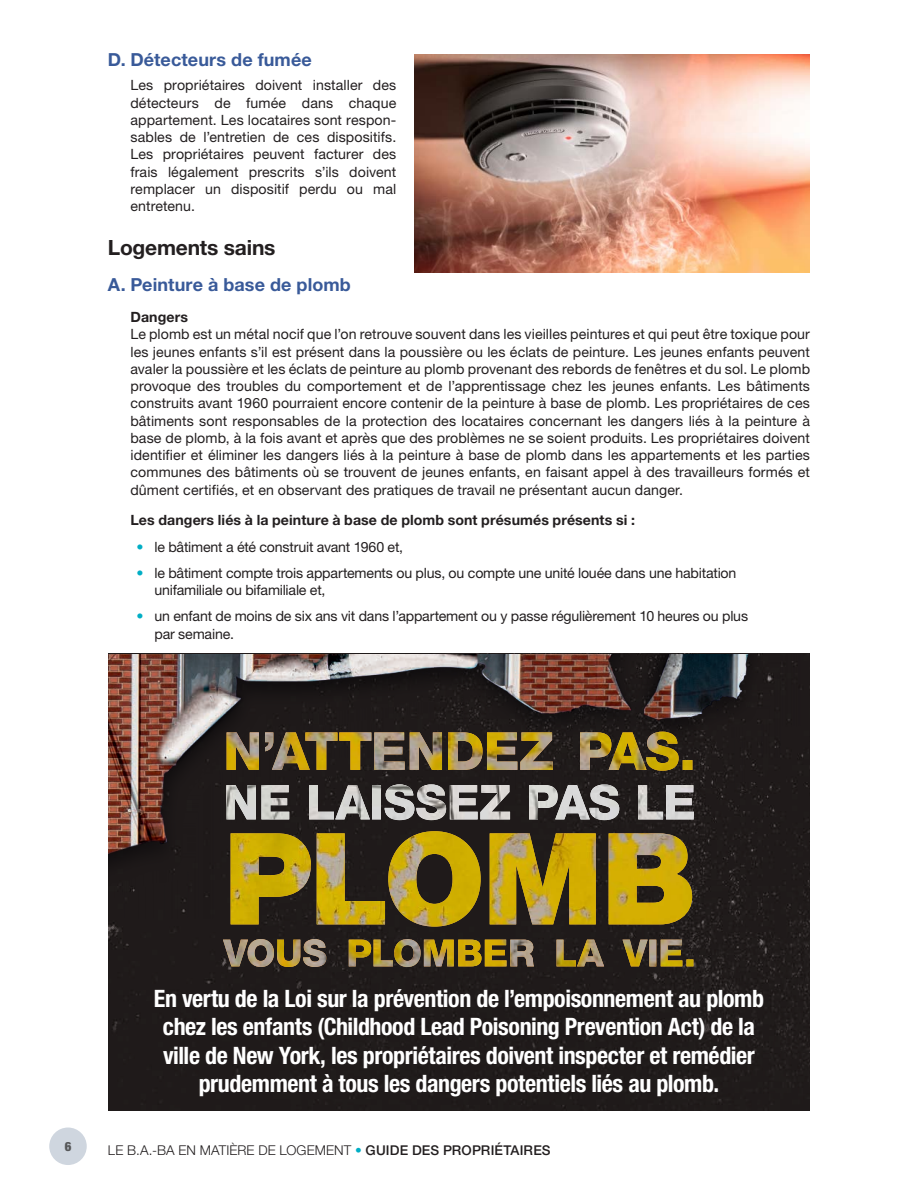
<style>
.page{position:relative;width:918px;height:1188px;background:#fff}
.page>*{position:absolute;margin:0;border:0;box-sizing:border-box;transform-origin:0 0}
.t1{font:800 condensed 24.15px "Helvetica Neue LT Std";letter-spacing:-.04em;color:#231f20}
.t2{font:700 condensed 24px/28.5px "Helvetica Neue LT Std";letter-spacing:-.015em;color:#fff;text-align:center}
.t3{font:700 21px "Helvetica Neue LT Std";letter-spacing:-.01em;color:#231f20}
.t4{font:700 18px "Helvetica Neue LT Std";letter-spacing:.005em;color:#395a99}
.t5{font:14.1px/17.2px "Helvetica Neue LT Std";letter-spacing:-.01em;color:#231f20;text-align:justify}
.t6{font:700 14.1px "Helvetica Neue LT Std";letter-spacing:.005em;color:#231f20}
.t7{font:300 13.5px "Helvetica Neue LT Std";letter-spacing:.01em;color:#231f20}
.t8{font:900 condensed 12.75px "Helvetica Neue LT Std";color:#57585a}
.s1{color:#00aec5}
.s2{font-weight:500}
</style>
<div class="page">
<div style="left:49px;top:1128px;width:38px;height:37px;background:#cfd6df;border-radius:50%"></div>
<div style="left:108px;top:654px;width:701px;height:457px;background:#1f1a1a"></div>
<img style="left:108px;top:654px;width:693px;height:339px">
<img style="left:415px;top:54px;width:395px;height:218px">
<img style="left:223px;top:939px;width:470px;height:28px">
<img style="left:231px;top:831px;width:461px;height:96px">
<img style="left:226px;top:784px;width:468px;height:36px">
<img style="left:227px;top:732px;width:465px;height:39px">
<p class="t4" style="left:108px;top:49px;width:205px">D. Détecteurs de fumée</p>
<p class="t5" style="left:130px;top:76px;width:267px">Les propriétaires doivent installer des détecteurs de fumée dans chaque appartement. Les locataires sont respon&shy;sables de l’entretien de ces dispositifs.<br>Les propriétaires peuvent facturer des frais légalement prescrits s’ils doivent remplacer un dispositif perdu ou mal entretenu.</p>
<h3 class="t3" style="left:108px;top:235px;width:169px">Logements sains</h3>
<p class="t4" style="left:108px;top:274px;width:244px">A. Peinture à base de plomb</p>
<p class="t6" style="left:130px;top:308px;width:59px">Dangers</p>
<p class="t5" style="left:130px;top:325px;width:681px">Le plomb est un métal nocif que l’on retrouve souvent dans les vieilles peintures et qui peut être toxique pour les jeunes enfants s’il est présent dans la poussière ou les éclats de peinture. Les jeunes enfants peuvent avaler la poussière et les éclats de peinture au plomb provenant des rebords de fenêtres et du sol. Le plomb provoque des troubles du comportement et de l’apprentissage chez les jeunes enfants. Les bâtiments construits avant 1960 pourraient encore contenir de la peinture à base de plomb. Les propriétaires de ces bâtiments sont responsables de la protection des locataires concernant les dangers liés à la peinture à base de plomb, à la fois avant et après que des problèmes ne se soient produits. Les propriétaires doivent identifier et éliminer les dangers liés à la peinture à base de plomb dans les appartements et les parties communes des bâtiments où se trouvent de jeunes enfants, en faisant appel à des travailleurs formés et dûment certifiés, et en observant des pratiques de travail ne présentant aucun danger.</p>
<p class="t6" style="left:130px;top:512px;width:506px">Les dangers liés à la peinture à base de plomb sont présumés présents si :</p>
<p class="t5" style="left:136px;top:538px;width:268px"><span class="s1">•</span> le bâtiment a été construit avant 1960 et,</p>
<p class="t5" style="left:154px;top:564px;width:584px;text-indent:-18px"><span class="s1">•</span> le bâtiment compte trois appartements ou plus, ou compte une unité louée dans une habitation unifamiliale ou bifamiliale et,</p>
<p class="t5" style="left:154px;top:607px;width:595px;text-indent:-18px"><span class="s1">•</span> un enfant de moins de six ans vit dans l’appartement ou y passe régulièrement 10 heures ou plus par semaine.</p>
<p class="t8" style="left:65px;top:1138px;width:8px">6</p>
<p class="t2" style="left:154px;top:984px;width:612px">En vertu de la Loi sur la prévention de l’empoisonnement au plomb chez les enfants (Childhood Lead Poisoning Prevention Act) de la ville de New York, les propriétaires doivent inspecter et remédier prudemment à tous les dangers potentiels liés au plomb.</p>
<h1 class="t1" style="left:415px;top:1135px;width:76px">Starting</h1>
<p class="t7" style="left:108px;top:1142px;width:444px">LE B.A.-BA EN MATIÈRE DE LOGEMENT <span class="s1">•</span> <span class="s2">GUIDE DES PROPRIÉTAIRES</span></p>
</div>
